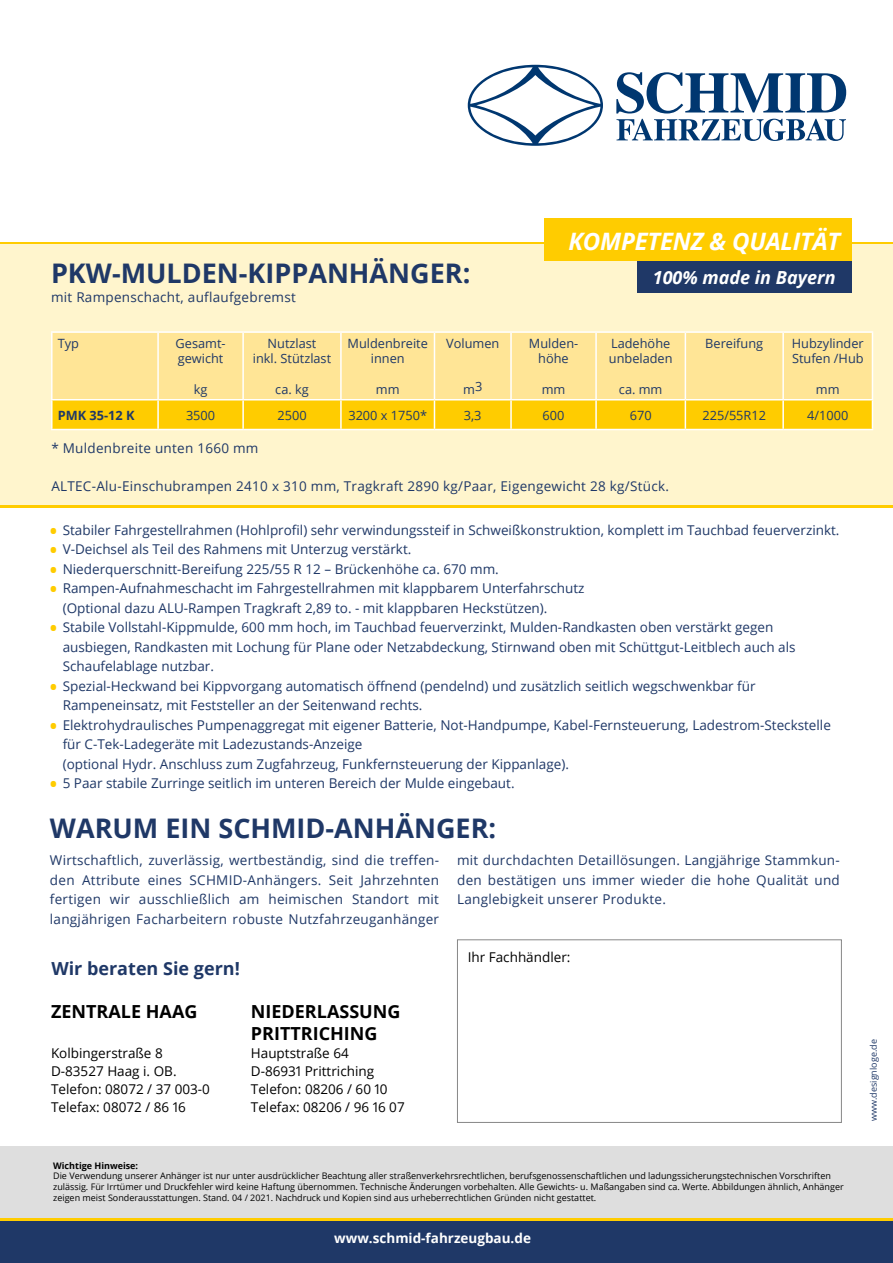
<style>
.page{position:relative;width:893px;height:1263px;background:#fff}
.page>*{position:absolute;margin:0;border:0;box-sizing:border-box;transform-origin:0 0}
.t1{font:700 27px "Open Sans";color:#1f3867}
.t2{font:italic 700 24px "Open Sans";letter-spacing:-.01em;color:#fff}
.t3{font:700 18px/21.6px "Open Sans";color:#000}
.t4{font:700 18px "Open Sans";color:#1f3867}
.t5{font:italic 700 18px "Open Sans";color:#fff}
.t6{font:13.5px/19.5px "Open Sans";color:#1f3867}
.t7{font:13.5px/18px "Open Sans";color:#000}
.t8{font:13.5px "Open Sans";letter-spacing:.02em;color:#1f3867}
.t9{font:700 13.5px "Open Sans";color:#fff}
.t10{font:12.75px/15.3px "Open Sans";color:#1f3867}
.t11{font:700 12.75px "Open Sans";color:#1f3867}
.t12{font:9px/10.8px "Open Sans";color:#000}
.t13{font:700 9px "Open Sans";color:#000}
.t14{font:9px "Open Sans";color:#1f3867}
.s1{font-weight:700;font-size:19.5px;color:#fc0}
</style>
<div class="page">
<svg style="left:616px;top:72px;width:230px;height:69px"></svg>
<svg style="left:468px;top:65px;width:135px;height:80px"></svg>
<div style="left:0;top:1146px;width:893px;height:72px;background:#dedede"></div>
<div style="left:0;top:244px;width:893px;height:262px;background:#fff5cd"></div>
<div style="left:0;top:1220px;width:893px;height:43px;background:#1f3867"></div>
<div style="left:457px;top:939px;width:385px;height:184px;border:1px solid #878787"></div>
<hr style="left:0;top:242px;width:893px;height:2px;background:#fc0">
<div style="left:53px;top:333px;width:819px;height:66px;background:#ffe596"></div>
<hr style="left:157px;top:333px;width:2px;height:66px;background:#fff">
<hr style="left:242px;top:333px;width:2px;height:66px;background:#fff">
<hr style="left:340px;top:333px;width:2px;height:66px;background:#fff">
<hr style="left:434px;top:333px;width:1px;height:66px;background:#fff">
<hr style="left:510px;top:333px;width:2px;height:66px;background:#fff">
<hr style="left:595px;top:333px;width:2px;height:66px;background:#fff">
<hr style="left:685px;top:333px;width:1px;height:66px;background:#fff">
<hr style="left:782px;top:333px;width:2px;height:66px;background:#fff">
<hr style="left:51px;top:399px;width:107px;height:1px;background:#fff">
<hr style="left:158px;top:399px;width:85px;height:1px;background:#fff">
<hr style="left:243px;top:399px;width:98px;height:1px;background:#fff">
<hr style="left:341px;top:399px;width:93px;height:1px;background:#fff">
<hr style="left:434px;top:399px;width:77px;height:1px;background:#fff">
<hr style="left:511px;top:399px;width:85px;height:1px;background:#fff">
<hr style="left:596px;top:399px;width:89px;height:1px;background:#fff">
<hr style="left:685px;top:399px;width:98px;height:1px;background:#fff">
<hr style="left:783px;top:399px;width:90px;height:1px;background:#fff">
<hr style="left:51px;top:429px;width:107px;height:1px;background:#fff">
<hr style="left:158px;top:429px;width:85px;height:1px;background:#fff">
<hr style="left:243px;top:429px;width:98px;height:1px;background:#fff">
<hr style="left:341px;top:429px;width:93px;height:1px;background:#fff">
<hr style="left:434px;top:429px;width:77px;height:1px;background:#fff">
<hr style="left:511px;top:429px;width:85px;height:1px;background:#fff">
<hr style="left:596px;top:429px;width:89px;height:1px;background:#fff">
<hr style="left:685px;top:429px;width:98px;height:1px;background:#fff">
<hr style="left:783px;top:429px;width:90px;height:1px;background:#fff">
<hr style="left:51px;top:331px;width:107px;height:2px;background:#fff">
<hr style="left:51px;top:333px;width:2px;height:66px;background:#fff">
<hr style="left:158px;top:331px;width:85px;height:2px;background:#fff">
<hr style="left:243px;top:331px;width:98px;height:2px;background:#fff">
<hr style="left:341px;top:331px;width:93px;height:2px;background:#fff">
<hr style="left:434px;top:331px;width:77px;height:2px;background:#fff">
<hr style="left:511px;top:331px;width:85px;height:2px;background:#fff">
<hr style="left:596px;top:331px;width:89px;height:2px;background:#fff">
<hr style="left:685px;top:331px;width:98px;height:2px;background:#fff">
<hr style="left:783px;top:331px;width:90px;height:2px;background:#fff">
<hr style="left:872px;top:333px;width:1px;height:66px;background:#fff">
<hr style="left:51px;top:400px;width:2px;height:29px;background:#fff">
<svg style="left:52px;top:400px;width:821px;height:29px;background:#ffce0a"></svg>
<div style="left:544px;top:218px;width:307px;height:43px;background:#fc0"></div>
<div style="left:637px;top:261px;width:214px;height:32px;background:#1f3867"></div>
<hr style="left:0;top:1218px;width:893px;height:2px;background:#fc0">
<hr style="left:0;top:505px;width:893px;height:2px;background:#fc0">
<h1 class="t1" style="left:51px;top:254px;width:421px">PKW-MULDEN-KIPPANHÄNGER:</h1>
<p class="t8" style="left:51px;top:288px;width:246px">mit Rampenschacht, auflaufgebremst</p>
<p class="t10" style="left:58px;top:335px;width:23px">Typ</p>
<p class="t10" style="left:176px;top:335px;width:52px">Gesamt&shy;gewicht</p>
<p class="t10" style="left:194px;top:381px;width:15px">kg</p>
<p class="t10" style="left:253px;top:335px;width:80px;text-align:center">Nutzlast<br>inkl. Stützlast</p>
<p class="t10" style="left:275px;top:381px;width:35px">ca. kg</p>
<p class="t10" style="left:347px;top:335px;width:82px;text-align:center">Muldenbreite innen</p>
<p class="t10" style="left:376px;top:381px;width:25px">mm</p>
<p class="t10" style="left:446px;top:335px;width:55px">Volumen</p>
<p class="t10" style="left:463px;top:379px;width:21px">m3</p>
<h2 class="t2" style="left:568px;top:224px;width:273px">KOMPETENZ &amp; QUALITÄT</h2>
<h3 class="t5" style="left:653px;top:264px;width:184px">100% made in Bayern</h3>
<p class="t10" style="left:529px;top:335px;width:51px;text-align:center">Mulden&shy;höhe</p>
<p class="t10" style="left:542px;top:381px;width:25px">mm</p>
<p class="t10" style="left:609px;top:335px;width:65px">Ladehöhe unbeladen</p>
<p class="t10" style="left:619px;top:381px;width:45px">ca. mm</p>
<p class="t10" style="left:705px;top:335px;width:59px">Bereifung</p>
<p class="t10" style="left:792px;top:335px;width:73px">Hubzylinder<br>Stufen /Hub</p>
<p class="t10" style="left:816px;top:381px;width:25px">mm</p>
<p class="t11" style="left:58px;top:406px;width:78px">PMK 35-12 K</p>
<p class="t10" style="left:186px;top:407px;width:31px">3500</p>
<p class="t10" style="left:277px;top:407px;width:31px">2500</p>
<p class="t10" style="left:348px;top:407px;width:80px">3200 x 1750*</p>
<p class="t10" style="left:464px;top:407px;width:19px">3,3</p>
<p class="t10" style="left:543px;top:407px;width:23px">600</p>
<p class="t10" style="left:630px;top:407px;width:23px">670</p>
<p class="t10" style="left:702px;top:407px;width:65px">225/55R12</p>
<p class="t10" style="left:807px;top:407px;width:43px">4/1000</p>
<p class="t8" style="left:51px;top:438px;width:209px">* Muldenbreite unten 1660 mm</p>
<p class="t8" style="left:51px;top:477px;width:619px">ALTEC-Alu-Einschubrampen 2410 x 310 mm, Tragkraft 2890 kg/Paar, Eigengewicht 28 kg/Stück.</p>
<p class="t6" style="left:50px;top:520px;width:791px"><span class="s1">•</span> Stabiler Fahrgestellrahmen (Hohlprofil) sehr verwindungssteif in Schweißkonstruktion, komplett im Tauchbad feuerverzinkt.</p>
<p class="t6" style="left:50px;top:539px;width:363px"><span class="s1">•</span> V-Deichsel als Teil des Rahmens mit Unterzug verstärkt.</p>
<p class="t6" style="left:50px;top:559px;width:450px"><span class="s1">•</span> Niederquerschnitt-Bereifung 225/55 R 12 – Brückenhöhe ca. 670 mm.</p>
<p class="t6" style="left:63px;top:578px;width:523px;text-indent:-13px"><span class="s1">•</span> Rampen-Aufnahmeschacht im Fahrgestellrahmen mit klappbarem Unterfahrschutz (Optional dazu ALU-Rampen Tragkraft 2,89 to. - mit klappbaren Heckstützen).</p>
<p class="t6" style="left:63px;top:617px;width:734px;text-indent:-13px"><span class="s1">•</span> Stabile Vollstahl-Kippmulde, 600 mm hoch, im Tauchbad feuerverzinkt, Mulden-Randkasten oben verstärkt gegen ausbiegen, Randkasten mit Lochung für Plane oder Netzabdeckung, Stirnwand oben mit Schüttgut-Leitblech auch als<br>Schaufelablage nutzbar.</p>
<p class="t6" style="left:63px;top:676px;width:694px;text-indent:-13px"><span class="s1">•</span> Spezial-Heckwand bei Kippvorgang automatisch öffnend (pendelnd) und zusätzlich seitlich wegschwenkbar für<br>Rampeneinsatz, mit Feststeller an der Seitenwand rechts.</p>
<p class="t6" style="left:63px;top:715px;width:770px;text-indent:-13px"><span class="s1">•</span> Elektrohydraulisches Pumpenaggregat mit eigener Batterie, Not-Handpumpe, Kabel-Fernsteuerung, Ladestrom-Steckstelle für C-Tek-Ladegeräte mit Ladezustands-Anzeige<br>(optional Hydr. Anschluss zum Zugfahrzeug, Funkfernsteuerung der Kippanlage).</p>
<p class="t6" style="left:50px;top:773px;width:466px"><span class="s1">•</span> 5 Paar stabile Zurringe seitlich im unteren Bereich der Mulde eingebaut.</p>
<h1 class="t1" style="left:50px;top:809px;width:448px">WARUM EIN SCHMID-ANHÄNGER:</h1>
<p class="t6" style="left:50px;top:850px;width:391px;text-align:justify">Wirtschaftlich, zuverlässig, wertbeständig, sind die treffen&shy;den Attribute eines SCHMID-Anhängers. Seit Jahrzehnten fertigen wir ausschließlich am heimischen Standort mit langjährigen Facharbeitern robuste Nutzfahrzeuganhänger</p>
<p class="t6" style="left:457px;top:850px;width:384px;text-align:justify">mit durchdachten Detaillösungen. Langjährige Stammkun&shy;den bestätigen uns immer wieder die hohe Qualität und Langlebigkeit unserer Produkte.</p>
<h3 class="t4" style="left:51px;top:955px;width:190px">Wir beraten Sie gern!</h3>
<h3 class="t3" style="left:51px;top:1001px;width:148px">ZENTRALE HAAG</h3>
<p class="t7" style="left:51px;top:1044px;width:160px">Kolbingerstraße 8<br>D-83527 Haag i. OB.<br>Telefon: 08072 / 37 003-0<br>Telefax: 08072 / 86 16</p>
<h3 class="t3" style="left:251px;top:1001px;width:151px">NIEDERLASSUNG<br>PRITTRICHING</h3>
<p class="t7" style="left:251px;top:1044px;width:155px">Hauptstraße 64<br>D-86931 Prittriching<br>Telefon: 08206 / 60 10<br>Telefax: 08206 / 96 16 07</p>
<p class="t7" style="left:468px;top:947px;width:104px">Ihr Fachhändler:</p>
<p class="t13" style="left:53px;top:1159px;width:87px">Wichtige Hinweise:</p>
<p class="t12" style="left:53px;top:1170px;width:792px">Die Verwendung unserer Anhänger ist nur unter ausdrücklicher Beachtung aller straßenverkehrsrechtlichen, berufsgenossenschaftlichen und ladungssicherungstechnischen Vorschriften zulässig. Für Irrtümer und Druckfehler wird keine Haftung übernommen. Technische Änderungen vorbehalten. Alle Gewichts- u. Maßangaben sind ca. Werte. Abbildungen ähnlich, Anhänger zeigen meist Sonderausstattungen. Stand. 04 / 2021. Nachdruck und Kopien sind aus urheberrechtlichen Gründen nicht gestattet.</p>
<p class="t9" style="left:334px;top:1229px;width:198px">www.schmid-fahrzeugbau.de</p>
<p class="t14" style="left:867px;top:1121px;width:83px;rotate:-90deg">www.designloge.de</p>
</div>
